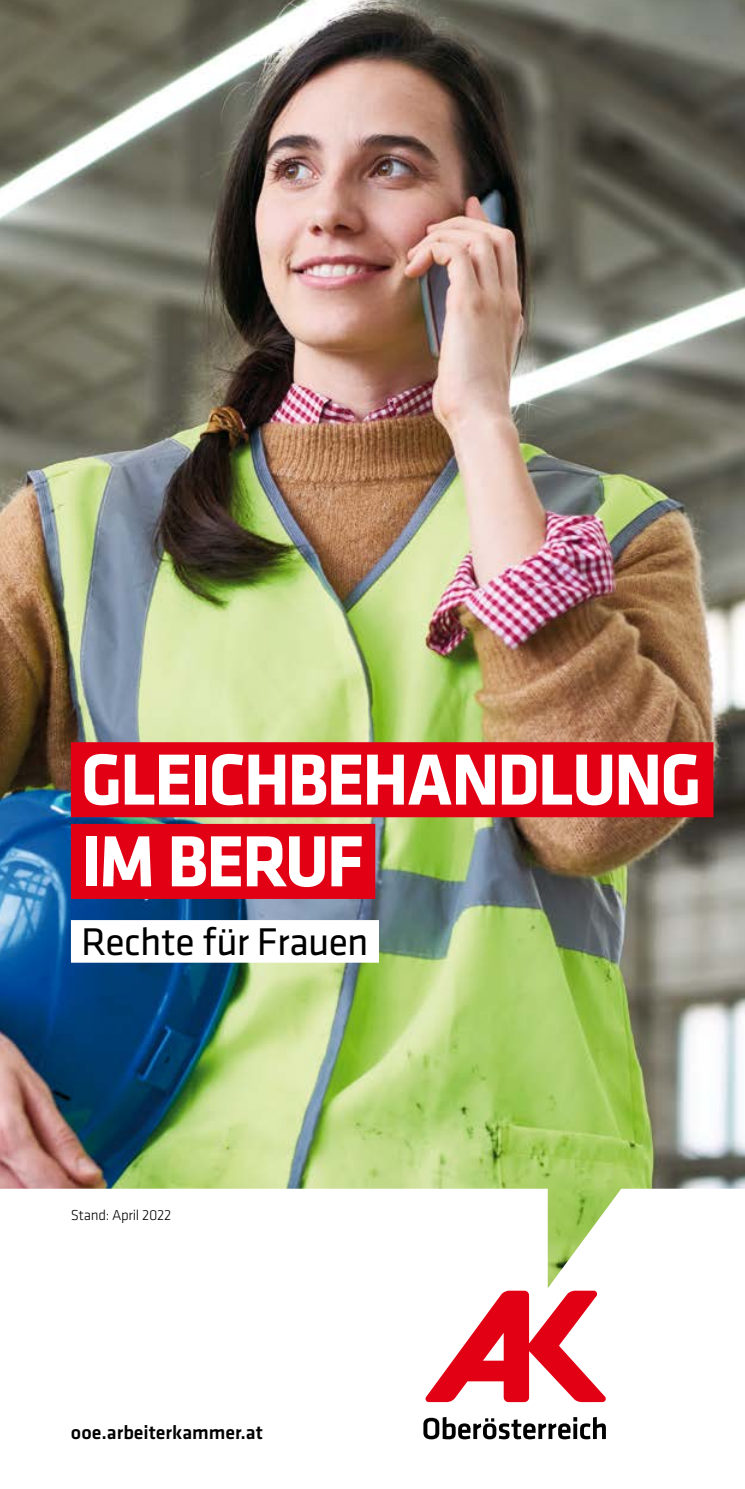
<style>
.page{position:relative;width:745px;height:1489px;background:#fff}
.page>*{position:absolute;margin:0;border:0;box-sizing:border-box;transform-origin:0 0}
.t1{font:700 75px/81.8px "Klavika Basic";letter-spacing:-.03em;color:#fff;scale:.95 1}
.t2{font:40px "Klavika Basic";letter-spacing:-.02em;color:#000}
.t3{font:500 20px "Klavika Basic";color:#000}
.t4{font:300 15px "Klavika Basic";letter-spacing:-.02em;color:#000}
</style>
<div class="page">
<img style="left:0;top:0;width:744px;height:1288px">
<div style="left:71px;top:742px;width:642px;height:75px;background:#e20015"></div>
<div style="left:71px;top:823px;width:304px;height:75px;background:#e20015"></div>
<div style="left:71px;top:920px;width:308px;height:42px;background:#fff"></div>
<svg style="left:425px;top:1290px;width:181px;height:112px"></svg>
<svg style="left:423px;top:1417px;width:182px;height:22px"></svg>
<p class="t1" style="left:81px;top:735px;width:654px">GLEICHBEHANDLUNG<br>IM BERUF</p>
<p class="t2" style="left:81px;top:915px;width:289px">Rechte für Frauen</p>
<p class="t4" style="left:71px;top:1206px;width:102px">Stand: April 2022</p>
<p class="t3" style="left:71px;top:1418px;width:193px">ooe.arbeiterkammer.at</p>
</div>
